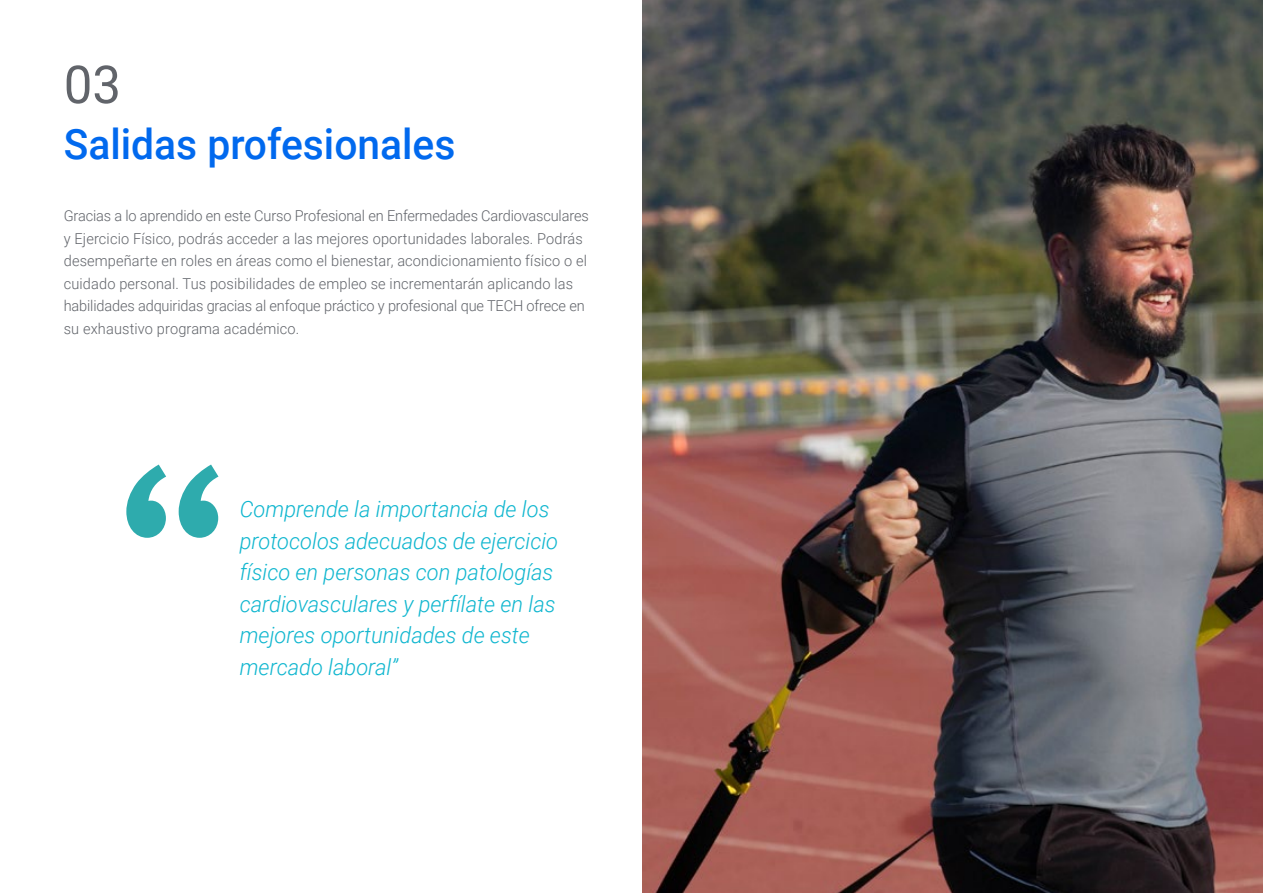
<style>
.page{position:relative;width:1263px;height:893px;background:#fff}
.page>*{position:absolute;margin:0;border:0;box-sizing:border-box;transform-origin:0 0}
.t1{font:52.5px "Roboto";color:#61646a}
.t2{font:500 42px "Roboto";color:#0169ee}
.t3{font:italic 300 22.5px/31.5px "Roboto";color:#0fb6cf}
.t4{font:300 15px/22.5px "Roboto";letter-spacing:.01em;color:#61646a}
</style>
<div class="page">
<img style="left:642px;top:0;width:621px;height:893px">
<svg style="left:126px;top:465px;width:92px;height:73px"></svg>
<h1 class="t1" style="left:64px;top:48px;width:59px">03</h1>
<h2 class="t2" style="left:64px;top:115px;width:393px">Salidas profesionales</h2>
<p class="t4" style="left:64px;top:204px;width:526px">Gracias a lo aprendido en este Curso Profesional en Enfermedades Cardiovasculares y Ejercicio Físico, podrás acceder a las mejores oportunidades laborales. Podrás desempeñarte en roles en áreas como el bienestar, acondicionamiento físico o el cuidado personal. Tus posibilidades de empleo se incrementarán aplicando las habilidades adquiridas gracias al enfoque práctico y profesional que TECH ofrece en su exhaustivo programa académico.</p>
<h3 class="t3" style="left:240px;top:492px;width:320px">Comprende la importancia de los protocolos adecuados de ejercicio físico en personas con patologías cardiovasculares y perfílate en las mejores oportunidades de este mercado laboral”</h3>
</div>
